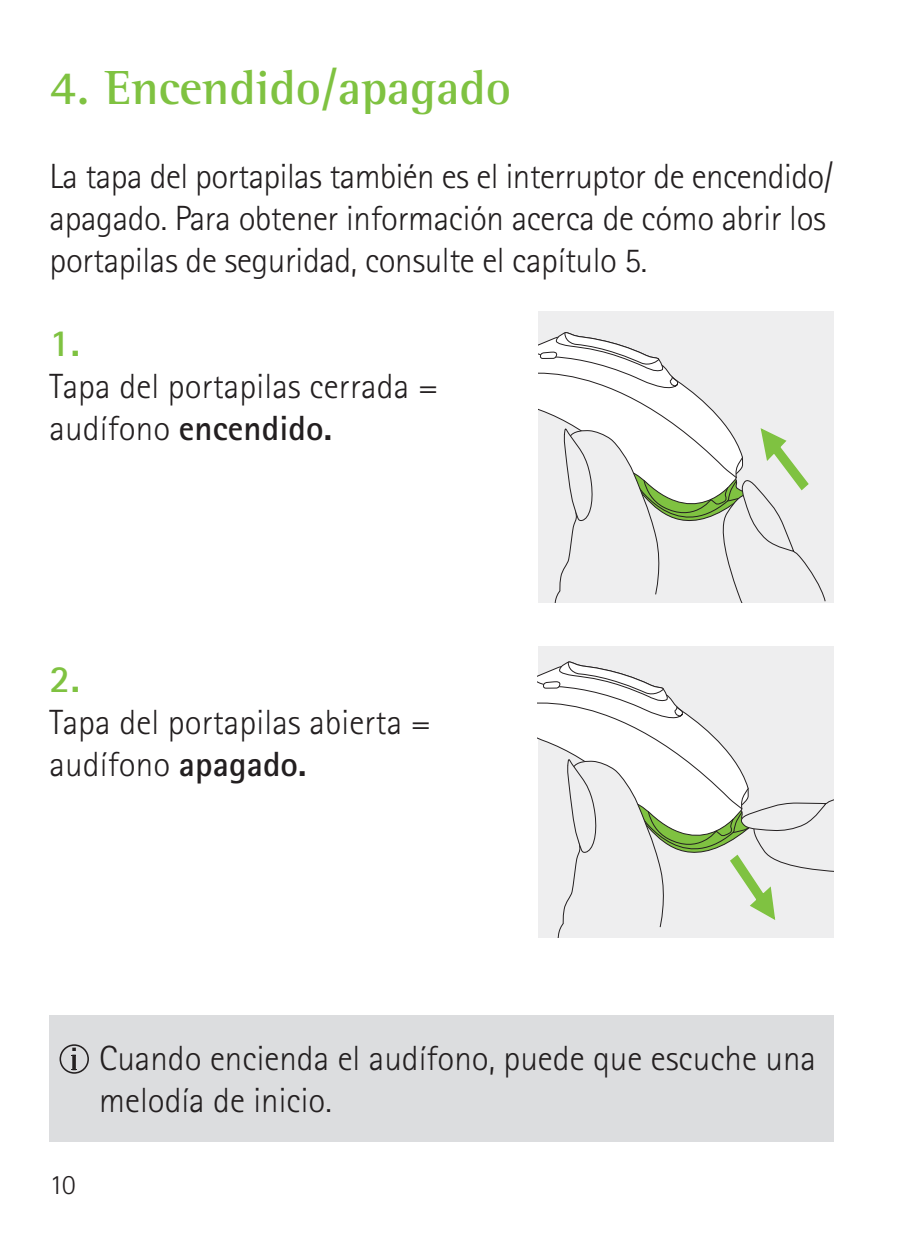
<style>
.page{position:relative;width:913px;height:1241px;background:#fff}
.page>*{position:absolute;margin:0;border:0;box-sizing:border-box;transform-origin:0 0}
.t1{font:700 49px "Rotis Semi Serif Pro";color:#7fc241}
.t2{font:700 38.5px "Rotis Sans Serif Pro";color:#7fc241}
.t3{font:300 35px/42px "Rotis Sans Serif Pro";letter-spacing:-.01em;color:#231f20}
.t4{font:300 28px "Rotis Sans Serif Pro";color:#231f20}
.s1{font-weight:700}
</style>
<div class="page">
<div style="left:538px;top:646px;width:295px;height:291px;background:#eeeeef"></div>
<svg style="left:538px;top:661px;width:295px;height:276px"></svg>
<div style="left:538px;top:311px;width:296px;height:292px;background:#eeeeef"></div>
<svg style="left:538px;top:332px;width:288px;height:271px"></svg>
<div style="left:50px;top:1015px;width:784px;height:126px;background:#dcdddf"></div>
<svg style="left:60px;top:1044px;width:29px;height:29px"></svg>
<h1 class="t1" style="left:50px;top:67px;width:463px">4. Encendido/apagado</h1>
<p class="t3" style="left:50px;top:157px;width:785px">La tapa del portapilas también es el interruptor de encendido/ apagado. Para obtener información acerca de cómo abrir los portapilas de seguridad, consulte el capítulo 5.</p>
<p class="t2" style="left:50px;top:326px;width:32px">1.</p>
<p class="t3" style="left:50px;top:367px;width:390px">Tapa del portapilas cerrada = audífono <span class="s1">encendido.</span></p>
<p class="t2" style="left:50px;top:662px;width:32px">2.</p>
<p class="t3" style="left:50px;top:703px;width:383px">Tapa del portapilas abierta = audífono <span class="s1">apagado.</span></p>
<p class="t4" style="left:50px;top:1172px;width:27px">10</p>
<p class="t3" style="left:99px;top:1039px;width:718px">Cuando encienda el audífono, puede que escuche una melodía de inicio.</p>
</div>
